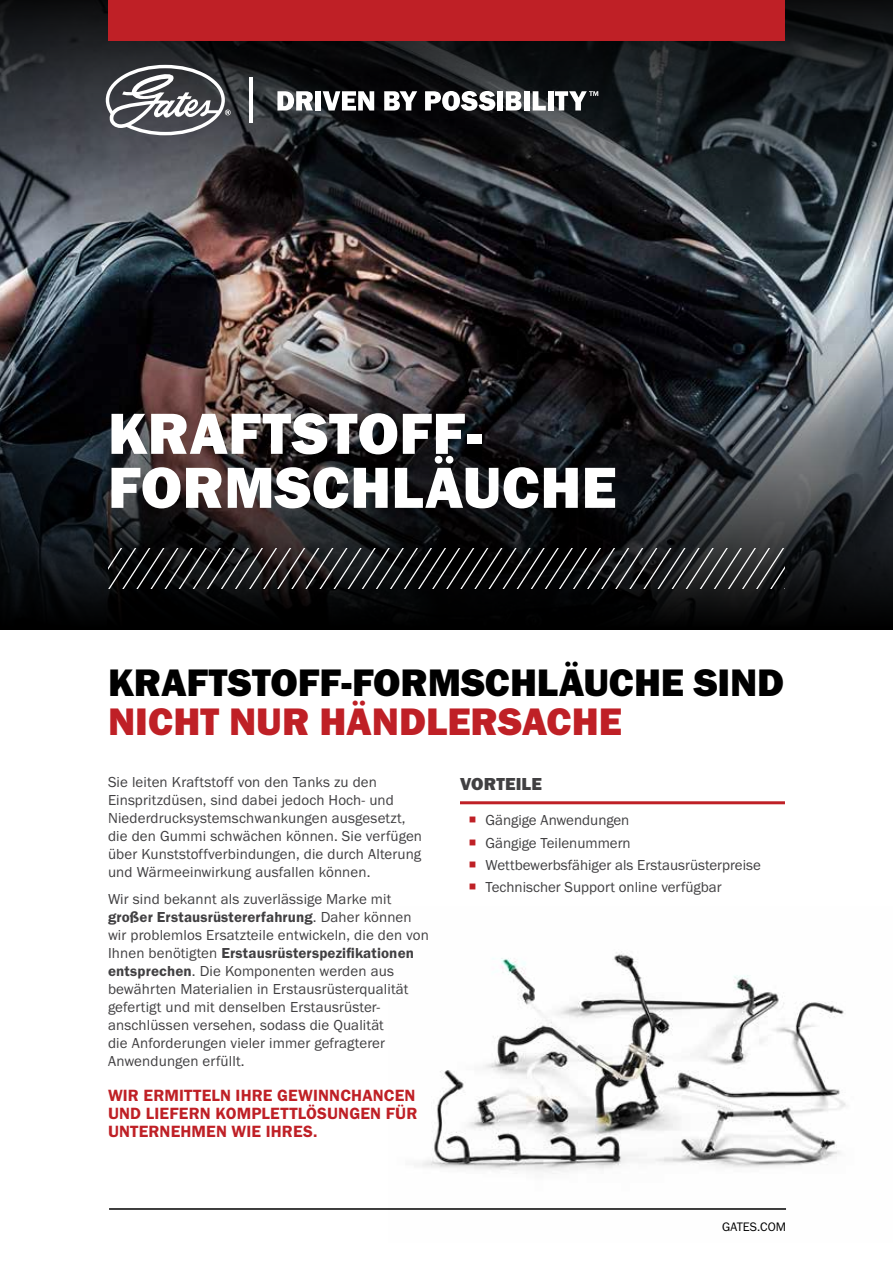
<style>
.page{position:relative;width:893px;height:1263px;background:#fff}
.page>*{position:absolute;margin:0;border:0;box-sizing:border-box;transform-origin:0 0}
.t1{font:60px/54px "Franklin Gothic URW Hea";letter-spacing:.005em;color:#fff}
.t2{font:39.75px "Franklin Gothic URW Hea";letter-spacing:-.005em;color:#000}
.t3{font:39.75px "Franklin Gothic URW Hea";color:#bf2026}
.t4{font:18px "Franklin Gothic URW Hea";letter-spacing:.01em;color:#414042}
.t5{font:16.8px/18px "Franklin Gothic URW Dem";letter-spacing:.01em;color:#bf2026}
.t6{font:15px/18px "Franklin Gothic URW Boo";letter-spacing:.01em;color:#414042}
.t7{font:15px "Franklin Gothic URW Dem";letter-spacing:.01em;color:#414042}
.t8{font:12.75px "Franklin Gothic URW Boo";letter-spacing:-.005em;color:#000}
.s1{font-family:"Franklin Gothic URW Boo"}
.s2{font-family:"Franklin Gothic URW Dem"}
</style>
<div class="page">
<img style="left:0;top:268px;width:893px;height:40px">
<svg style="left:0;top:308px;width:893px;height:321px;background:#272629"></svg>
<svg style="left:0;top:0;width:893px;height:268px;background:#2d2f33"></svg>
<img style="left:422px;top:951px;width:424px;height:223px">
<hr style="left:460px;top:801px;width:325px;height:3px;background:#bf2026">
<div style="left:108px;top:0;width:677px;height:40px;background:#bf2026"></div>
<hr style="left:109px;top:1208px;width:677px;height:2px;background:#000">
<hr style="left:250px;top:77px;width:3px;height:46px;background:#fff">
<svg style="left:277px;top:91px;width:36px;height:19px"></svg>
<div style="left:315px;top:91px;width:6px;height:19px;background:#fff"></div>
<svg style="left:323px;top:91px;width:51px;height:19px"></svg>
<svg style="left:384px;top:91px;width:33px;height:19px"></svg>
<svg style="left:425px;top:91px;width:70px;height:20px"></svg>
<div style="left:497px;top:91px;width:6px;height:19px;background:#fff"></div>
<svg style="left:506px;top:91px;width:15px;height:19px"></svg>
<div style="left:524px;top:91px;width:6px;height:19px;background:#fff"></div>
<svg style="left:533px;top:91px;width:13px;height:19px"></svg>
<div style="left:548px;top:91px;width:5px;height:19px;background:#fff"></div>
<svg style="left:555px;top:91px;width:43px;height:19px"></svg>
<svg style="left:106px;top:65px;width:125px;height:70px"></svg>
<svg style="left:108px;top:548px;width:677px;height:41px;background:#2a2a2b"></svg>
<h1 class="t1" style="left:108px;top:405px;width:510px">KRAFTSTOFF-<br>FORMSCHLÄUCHE</h1>
<h2 class="t2" style="left:108px;top:657px;width:678px">KRAFTSTOFF-FORMSCHLÄUCHE SIND</h2>
<h2 class="t3" style="left:108px;top:696px;width:515px">NICHT NUR HÄNDLERSACHE</h2>
<p class="t6" style="left:108px;top:773px;width:316px">Sie leiten Kraftstoff von den Tanks zu den Einspritzdüsen, sind dabei jedoch Hoch- und Niederdrucksystemschwankungen ausgesetzt, die den Gummi schwächen können. Sie verfügen über Kunststoffverbindungen, die durch Alterung und Wärmeeinwirkung ausfallen können.</p>
<p class="t6" style="left:108px;top:890px;width:285px">Wir sind bekannt als zuverlässige Marke mit</p>
<p class="t7" style="left:108px;top:908px;width:305px">großer Erstausrüstererfahrung<span class="s1">. Daher können</span></p>
<p class="t6" style="left:108px;top:926px;width:322px">wir problemlos Ersatzteile entwickeln, die den von</p>
<p class="t7" style="left:108px;top:944px;width:308px"><span class="s1">Ihnen benötigten</span> Erstausrüsterspezifikationen</p>
<p class="t6" style="left:108px;top:962px;width:302px"><span class="s2">entsprechen</span>. Die Komponenten werden aus bewährten Materialien in Erstausrüsterqualität gefertigt und mit denselben Erstausrüster&shy;anschlüssen versehen, sodass die Qualität<br>die Anforderungen vieler immer gefragterer Anwendungen erfüllt.</p>
<p class="t5" style="left:108px;top:1086px;width:311px">WIR ERMITTELN IHRE GEWINNCHANCEN<br>UND LIEFERN KOMPLETTLÖSUNGEN FÜR<br>UNTERNEHMEN WIE IHRES.</p>
<p class="t4" style="left:460px;top:773px;width:84px">VORTEILE</p>
<p class="t6" style="left:485px;top:809px;width:277px;line-height:22.2px">Gängige Anwendungen<br>Gängige Teilenummern<br>Wettbewerbsfähiger als Erstausrüsterpreise<br>Technischer Support online verfügbar</p>
<p class="t8" style="left:722px;top:1219px;width:65px">GATES.COM</p>
</div>
